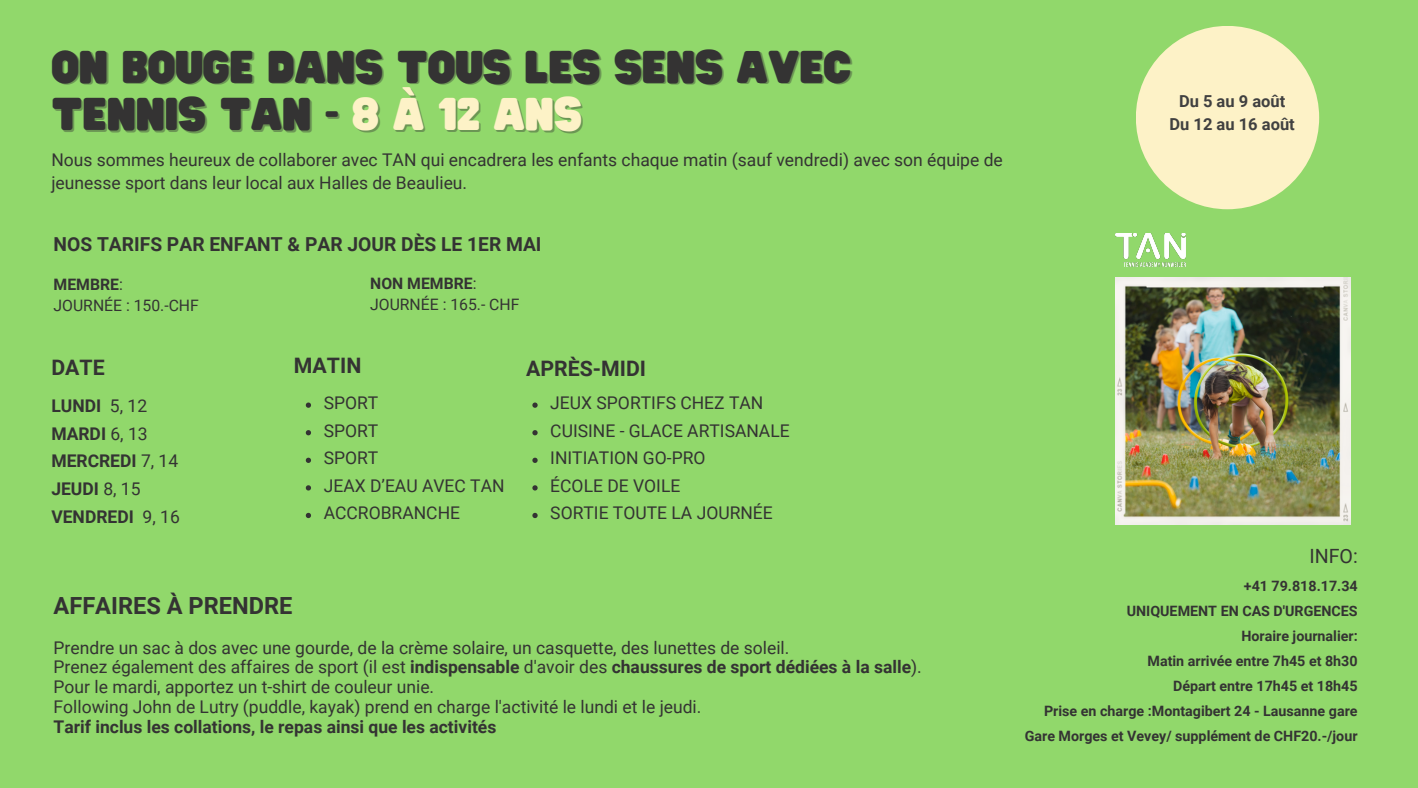
<style>
.page{position:relative;width:1418px;height:788px;background:#fff}
.page>*{position:absolute;margin:0;border:0;box-sizing:border-box;transform-origin:0 0}
.t1{font:40.25px "Hitand Run";color:#343333}
.t2{font:700 23.62px "Roboto";color:#343333}
.t3{font:700 21.35px "Roboto";color:#343333}
.t4{font:19.6px "Roboto";color:#343333}
.t5{font:700 19.25px "Roboto";color:#343333}
.t6{font:17.5px/27.7px "Roboto";color:#343333}
.t7{font:700 17.5px/27.7px "Roboto";color:#343333}
.t8{font:700 16.45px "Roboto";color:#404040}
.t9{font:15.75px/21px "Roboto";color:#343333}
.t10{font:700 14.35px "Roboto";color:#343333}
.s1{color:#fdf2c7}
.s2{font-weight:700}
.s3{font-weight:400}
</style>
<div class="page">
<div style="left:0;top:0;width:1418px;height:787px;background:#91d86b"></div>
<img style="left:1115px;top:278px;width:235px;height:246px">
<div style="left:1135px;top:26px;width:184px;height:183px;background:#fdf2c7;border-radius:50%"></div>
<svg style="left:306px;top:402px;width:5px;height:6px"></svg>
<svg style="left:306px;top:430px;width:5px;height:5px"></svg>
<svg style="left:306px;top:457px;width:5px;height:6px"></svg>
<svg style="left:306px;top:485px;width:5px;height:5px"></svg>
<svg style="left:306px;top:513px;width:5px;height:5px"></svg>
<svg style="left:532px;top:402px;width:5px;height:6px"></svg>
<svg style="left:532px;top:430px;width:5px;height:5px"></svg>
<svg style="left:532px;top:457px;width:5px;height:6px"></svg>
<svg style="left:532px;top:485px;width:5px;height:5px"></svg>
<svg style="left:532px;top:513px;width:5px;height:5px"></svg>
<img style="left:1115px;top:234px;width:70px;height:33px">
<p class="t1" style="left:51px;top:44px;width:801px">ON BOUGE DANS TOUS LES SENS AVEC</p>
<p class="t1" style="left:51px;top:92px;width:532px">TENNIS TAN - <span class="s1">8 À 12 ANS</span></p>
<h5 class="t6" style="left:51px;top:148px;width:953px;line-height:23.6px">Nous sommes heureux de collaborer avec TAN qui encadrera les enfants chaque matin (sauf vendredi) avec son équipe de jeunesse sport dans leur local aux Halles de Beaulieu.</h5>
<p class="t5" style="left:54px;top:233px;width:489px">NOS TARIFS PAR ENFANT &amp; PAR JOUR DÈS LE 1ER MAI</p>
<p class="t9" style="left:54px;top:274px;width:147px"><span class="s2">MEMBRE</span>:<br>JOURNÉE : 150.-CHF</p>
<p class="t9" style="left:370px;top:273px;width:151px"><span class="s2">NON MEMBRE</span>:<br>JOURNÉE : 165.- CHF</p>
<p class="t3" style="left:51px;top:355px;width:55px">DATE</p>
<p class="t3" style="left:294px;top:353px;width:69px">MATIN</p>
<p class="t3" style="left:526px;top:356px;width:121px">APRÈS-MIDI</p>
<p class="t7" style="left:51px;top:392px;width:128px">LUNDI <span class="s3">5, 12<br></span>MARDI <span class="s3">6, 13<br></span>MERCREDI <span class="s3">7, 14<br></span>JEUDI <span class="s3">8, 15<br></span>VENDREDI</p>
<h4 class="t6" style="left:143px;top:503px;width:39px">9, 16</h4>
<p class="t2" style="left:54px;top:591px;width:240px">AFFAIRES À PRENDRE</p>
<p class="t6" style="left:324px;top:389px;width:182px">SPORT<br>SPORT<br>SPORT<br>JEAX D’EAU AVEC TAN<br>ACCROBRANCHE</p>
<p class="t6" style="left:550px;top:389px;width:214px">JEUX SPORTIFS CHEZ TAN</p>
<p class="t6" style="left:550px;top:417px;width:241px">CUISINE - GLACE ARTISANALE</p>
<p class="t6" style="left:550px;top:444px;width:157px">INITIATION GO-PRO</p>
<p class="t6" style="left:550px;top:472px;width:132px">ÉCOLE DE VOILE</p>
<p class="t6" style="left:550px;top:499px;width:224px">SORTIE TOUTE LA JOURNÉE</p>
<p class="t6" style="left:54px;top:638px;width:870px;line-height:19.6px">Prendre un sac à dos avec une gourde, de la crème solaire, un casquette, des lunettes de soleil.<br>Prenez également des affaires de sport (il est <span class="s2">indispensable</span> d'avoir des <span class="s2">chaussures de sport dédiées à la salle</span>).<br>Pour le mardi, apportez un t-shirt de couleur unie.<br>Following John de Lutry (puddle, kayak) prend en charge l'activité le lundi et le jeudi.</p>
<p class="t7" style="left:54px;top:712px;width:444px">Tarif inclus les collations, le repas ainsi que les activités</p>
<p class="t8" style="left:1179px;top:92px;width:108px">Du 5 au 9 août</p>
<p class="t8" style="left:1169px;top:114px;width:127px">Du 12 au 16 août</p>
<p class="t4" style="left:1309px;top:544px;width:50px">INFO:</p>
<p class="t10" style="left:1243px;top:577px;width:115px">+41 79.818.17.34</p>
<p class="t10" style="left:1126px;top:602px;width:232px">UNIQUEMENT EN CAS D'URGENCES</p>
<p class="t10" style="left:1241px;top:627px;width:118px">Horaire journalier:</p>
<p class="t10" style="left:1147px;top:652px;width:212px">Matin arrivée entre 7h45 et 8h30</p>
<p class="t10" style="left:1173px;top:677px;width:186px">Départ entre 17h45 et 18h45</p>
<p class="t10" style="left:1044px;top:702px;width:315px">Prise en charge :Montagibert 24 - Lausanne gare</p>
<p class="t10" style="left:1024px;top:727px;width:334px">Gare Morges et Vevey/ supplément de CHF20.-/jour</p>
</div>
